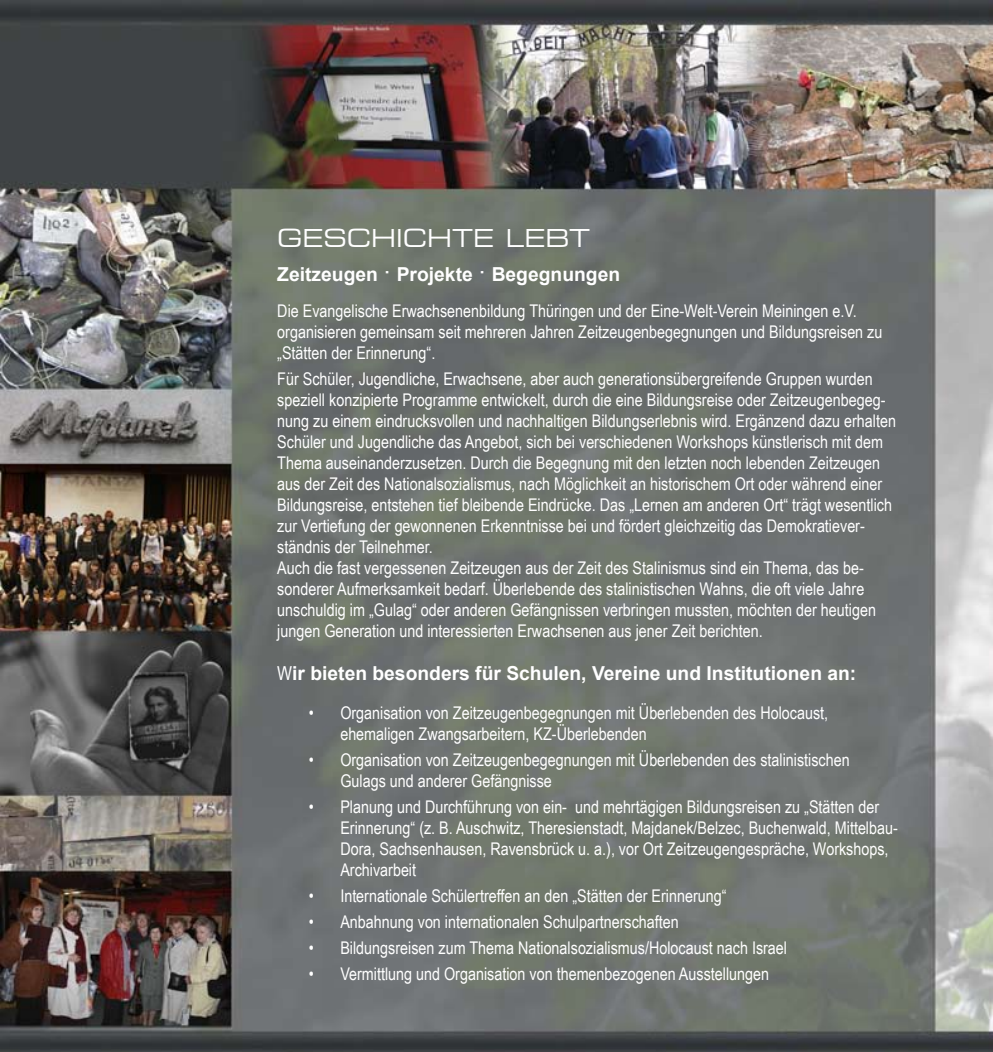
<style>
.page{position:relative;width:993px;height:1052px;background:#fff}
.page>*{position:absolute;margin:0;border:0;box-sizing:border-box;transform-origin:0 0}
.t1{font:expanded 24.5px "Square 721 BT";color:#fff}
.t2{font:700 19.25px "Arial";color:#fff}
.t3{font:17.5px/21px "Arial Narrow";color:#fff}
.s1{font-weight:400;font-size:24.5px}
.s2{font-family:"Arial Narrow";font-weight:400}
</style>
<div class="page">
<img style="left:0;top:0;width:992px;height:1052px">
<h1 class="t1" style="left:277px;top:223px;width:314px">GESCHICHTE LEBT</h1>
<p class="t2" style="left:277px;top:262px;width:344px">Zeitzeugen <span class="s1">·</span> Projekte <span class="s1">·</span> Begegnungen</p>
<p class="t3" style="left:277px;top:300px;width:606px">Die Evangelische Erwachsenenbildung Thüringen und der Eine-Welt-Verein Meiningen e.V. organisieren gemeinsam seit mehreren Jahren Zeitzeugenbegegnungen und Bildungsreisen zu „Stätten der Erinnerung“.</p>
<p class="t3" style="left:277px;top:368px;width:620px">Für Schüler, Jugendliche, Erwachsene, aber auch generationsübergreifende Gruppen wurden speziell konzipierte Programme entwickelt, durch die eine Bildungsreise oder Zeitzeugenbegeg&shy;nung zu einem eindrucksvollen und nachhaltigen Bildungserlebnis wird. Ergänzend dazu erhalten Schüler und Jugendliche das Angebot, sich bei verschiedenen Workshops künstlerisch mit dem Thema auseinanderzusetzen. Durch die Begegnung mit den letzten noch lebenden Zeitzeugen aus der Zeit des Nationalsozialismus, nach Möglichkeit an historischem Ort oder während einer Bildungsreise, entstehen tief bleibende Eindrücke. Das „Lernen am anderen Ort“ trägt wesentlich zur Vertiefung der gewonnenen Erkenntnisse bei und fördert gleichzeitig das Demokratiever&shy;ständnis der Teilnehmer.<br>Auch die fast vergessenen Zeitzeugen aus der Zeit des Stalinismus sind ein Thema, das be&shy;sonderer Aufmerksamkeit bedarf. Überlebende des stalinistischen Wahns, die oft viele Jahre unschuldig im „Gulag“ oder anderen Gefängnissen verbringen mussten, möchten der heutigen jungen Generation und interessierten Erwachsenen aus jener Zeit berichten.</p>
<p class="t2" style="left:277px;top:660px;width:580px"><span class="s2">W</span>ir bieten besonders für Schulen, Vereine und Institutionen an:</p>
<p class="t3" style="left:340px;top:701px;width:489px;text-indent:-32px">• Organisation von Zeitzeugenbegegnungen mit Überlebenden des Holocaust, ehemaligen Zwangsarbeitern, KZ-Überlebenden</p>
<p class="t3" style="left:340px;top:748px;width:510px;text-indent:-32px">• Organisation von Zeitzeugenbegegnungen mit Überlebenden des stalinistischen<br>Gulags und anderer Gefängnisse</p>
<p class="t3" style="left:340px;top:795px;width:559px;text-indent:-32px">• Planung und Durchführung von ein- und mehrtägigen Bildungsreisen zu „Stätten der Erinnerung“ (z. B. Auschwitz, Theresienstadt, Majdanek/Belzec, Buchenwald, Mittelbau-Dora, Sachsenhausen, Ravensbrück u. a.), vor Ort Zeitzeugengespräche, Workshops, Archivarbeit</p>
<p class="t3" style="left:309px;top:884px;width:419px">• Internationale Schülertreffen an den „Stätten der Erinnerung“</p>
<p class="t3" style="left:309px;top:910px;width:371px">• Anbahnung von internationalen Schulpartnerschaften</p>
<p class="t3" style="left:309px;top:936px;width:479px">• Bildungsreisen zum Thema Nationalsozialismus/Holocaust nach Israel</p>
<p class="t3" style="left:309px;top:962px;width:461px">• Vermittlung und Organisation von themenbezogenen Ausstellungen</p>
</div>
